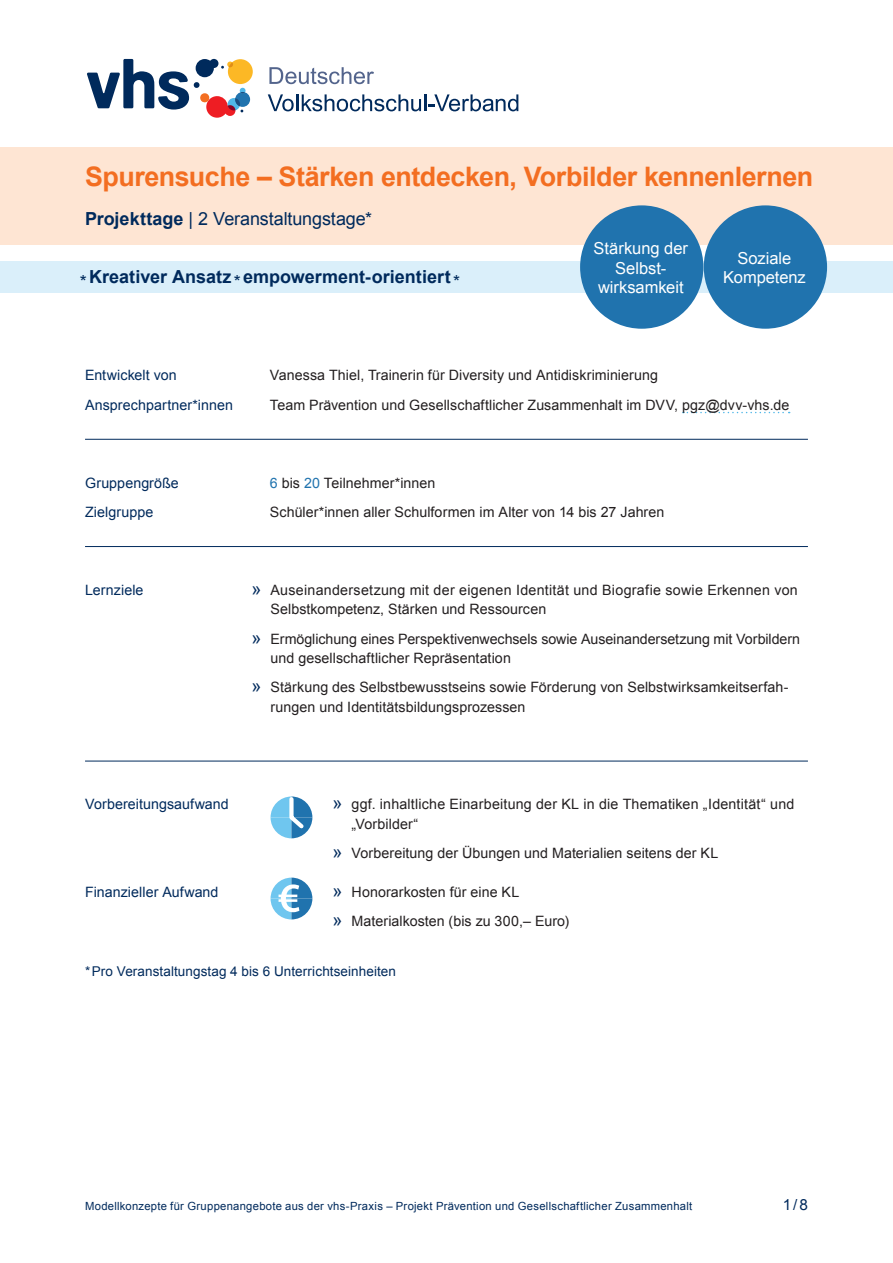
<style>
.page{position:relative;width:893px;height:1263px;background:#fff}
.page>*{position:absolute;margin:0;border:0;box-sizing:border-box;transform-origin:0 0}
.t1{font:700 26.85px "Arial";letter-spacing:-.015em;color:#f36e21}
.t2{font:700 18px "Arial";color:#002a5c}
.t3{font:18px "Arial";letter-spacing:-.005em;color:#002a5c}
.t4{font:16.5px/19.5px "Arial";color:#fff;text-align:center}
.t5{font:15.3px "Arial";color:#002a5c}
.t6{font:14.25px/19.5px "Arial";letter-spacing:.005em;color:#231f20}
.t7{font:14.25px "Arial";letter-spacing:.005em;color:#002a5c}
.t8{font:13.5px "Arial";letter-spacing:.005em;color:#002a5c}
.t9{font:11.25px "Arial";letter-spacing:.025em;color:#002a5c}
.s1{font-weight:700}
.s2{font-weight:400}
.s3{color:#2073ae}
.s4{font-size:18px;color:#002a5c}
</style>
<div class="page">
<svg style="left:269px;top:67px;width:105px;height:17px"></svg>
<svg style="left:268px;top:94px;width:250px;height:17px"></svg>
<svg style="left:87px;top:59px;width:166px;height:59px"></svg>
<hr style="left:85px;top:439px;width:723px;height:1px;background:#002a5c">
<hr style="left:85px;top:546px;width:723px;height:1px;background:#002a5c">
<hr style="left:85px;top:761px;width:723px;height:1px;background:#002a5c">
<svg style="left:683px;top:412px;width:107px;height:1px"></svg>
<svg style="left:271px;top:796px;width:41px;height:42px"></svg>
<svg style="left:271px;top:878px;width:41px;height:41px"></svg>
<div style="left:0;top:261px;width:893px;height:32px;background:#daeffa"></div>
<div style="left:0;top:147px;width:893px;height:97px;background:#fee5d3"></div>
<div style="left:704px;top:205px;width:123px;height:124px;background:#2073ae;border-radius:50%"></div>
<div style="left:580px;top:205px;width:123px;height:124px;background:#2073ae;border-radius:50%"></div>
<h1 class="t1" style="left:85px;top:159px;width:730px">Spurensuche – Stärken entdecken, Vorbilder kennenlernen</h1>
<p class="t3" style="left:85px;top:207px;width:289px"><span class="s1">Projekttage</span> | 2 Veranstaltungstage*</p>
<p class="t4" style="left:723px;top:249px;width:84px">Soziale<br>Kompetenz</p>
<p class="t4" style="left:594px;top:239px;width:96px">Stärkung der<br>Selbst&shy;wirksamkeit</p>
<p class="t2" style="left:80px;top:265px;width:382px"><span class="s2">*</span>Kreativer Ansatz <span class="s2">*</span>empowerment-orientiert<span class="s2">*</span></p>
<p class="t7" style="left:85px;top:366px;width:93px">Entwickelt von</p>
<p class="t6" style="left:270px;top:366px;width:390px">Vanessa Thiel, Trainerin für Diversity und Antidiskriminierung</p>
<p class="t7" style="left:85px;top:395px;width:149px">Ansprechpartner*innen</p>
<p class="t6" style="left:270px;top:395px;width:521px">Team Prävention und Gesellschaftlicher Zusammenhalt im DVV, pgz@dvv-vhs.de</p>
<p class="t7" style="left:85px;top:473px;width:95px">Gruppengröße</p>
<p class="t6" style="left:270px;top:473px;width:167px"><span class="s3">6</span> bis <span class="s3">20</span> Teilnehmer*innen</p>
<p class="t7" style="left:85px;top:502px;width:70px">Zielgruppe</p>
<p class="t6" style="left:270px;top:502px;width:396px">Schüler*innen aller Schulformen im Alter von 14 bis 27 Jahren</p>
<p class="t7" style="left:85px;top:580px;width:60px">Lernziele</p>
<p class="t6" style="left:271px;top:580px;width:529px;text-indent:-19px"><span class="s4">»</span> Auseinandersetzung mit der eigenen Identität und Biografie sowie Erkennen von<br>Selbstkompetenz, Stärken und Ressourcen</p>
<p class="t6" style="left:271px;top:629px;width:531px;text-indent:-19px"><span class="s4">»</span> Ermöglichung eines Perspektivenwechsels sowie Auseinandersetzung mit Vorbildern und gesellschaftlicher Repräsentation</p>
<p class="t6" style="left:271px;top:678px;width:519px;text-indent:-19px"><span class="s4">»</span> Stärkung des Selbstbewusstseins sowie Förderung von Selbstwirksamkeitserfah&shy;rungen und Identitätsbildungsprozessen</p>
<p class="t7" style="left:85px;top:795px;width:145px">Vorbereitungsaufwand</p>
<p class="t6" style="left:351px;top:795px;width:444px;text-indent:-19px"><span class="s4">»</span> ggf. inhaltliche Einarbeitung der KL in die Thematiken „Identität“ und „Vorbilder“</p>
<p class="t6" style="left:332px;top:843px;width:387px"><span class="s4">»</span> Vorbereitung der Übungen und Materialien seitens der KL</p>
<p class="t7" style="left:85px;top:883px;width:135px">Finanzieller Aufwand</p>
<p class="t6" style="left:332px;top:878px;width:238px;line-height:29.2px"><span class="s4">»</span> Honorarkosten für eine KL<br><span class="s4">»</span> Materialkosten (bis zu 300,– Euro)</p>
<p class="t8" style="left:85px;top:962px;width:312px">*Pro Veranstaltungstag 4 bis 6 Unterrichtseinheiten</p>
<p class="t9" style="left:85px;top:1198px;width:609px">Modellkonzepte für Gruppenangebote aus der vhs-Praxis – Projekt Prävention und Gesellschaftlicher Zusammenhalt</p>
<p class="t5" style="left:783px;top:1194px;width:27px">1/8</p>
</div>
